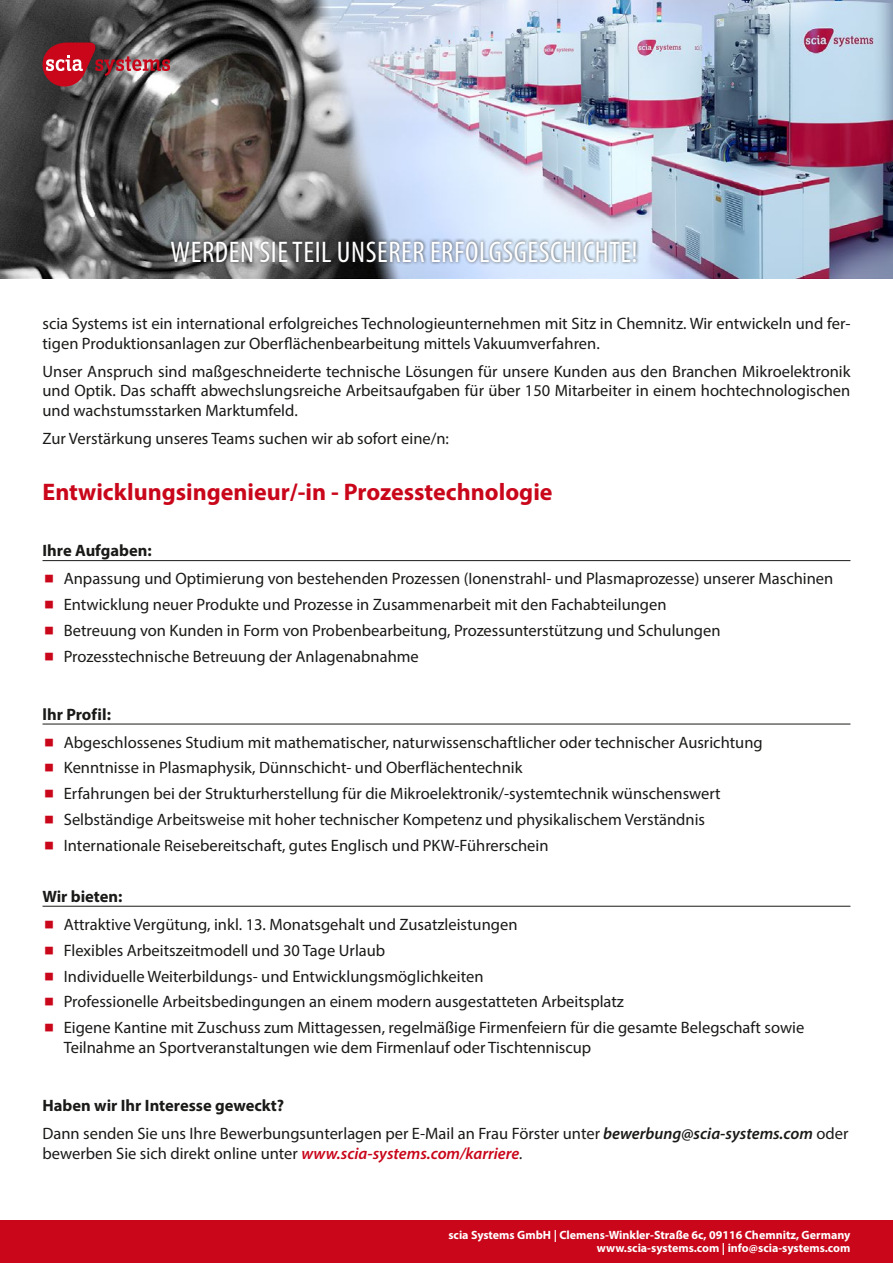
<style>
.page{position:relative;width:893px;height:1263px;background:#fff}
.page>*{position:absolute;margin:0;border:0;box-sizing:border-box;transform-origin:0 0}
.t1{font:condensed 30px "Myriad Pro";letter-spacing:.02em;color:#fff}
.t2{font:700 24px "Myriad Pro";color:#c9061a}
.t3{font:16.5px/26px "Myriad Pro";color:#1a1a18}
.t4{font:700 12px/13.5px "Myriad Pro";color:#fff;text-align:right}
.s1{font-weight:700}
.s2{color:#c9061a}
.s3{font-weight:600;font-style:italic}
.s4{font-weight:600;font-style:italic;color:#c9061a}
.s5{font-style:italic}
</style>
<div class="page">
<hr style="left:43px;top:560px;width:807px;height:1px;background:#1a1a18">
<hr style="left:43px;top:724px;width:807px;height:1px;background:#1a1a18">
<hr style="left:43px;top:906px;width:807px;height:1px;background:#1a1a18">
<img style="left:0;top:0;width:893px;height:279px">
<div style="left:0;top:1220px;width:893px;height:43px;background:#c9061a"></div>
<svg style="left:43px;top:43px;width:127px;height:44px;background:#9a545b"></svg>
<div style="left:168px;top:238px;width:472px;height:28px;background:#1a1a18;opacity:.75"></div>
<h1 class="t1" style="left:171px;top:234px;width:468px">WERDEN SIE TEIL UNSERER ERFOLGSGESCHICHTE!</h1>
<p class="t3" style="left:43px;top:314px;width:809px;line-height:19.5px">scia Systems ist ein international erfolgreiches Technologieunternehmen mit Sitz in Chemnitz. Wir entwickeln und fer&shy;tigen Produktionsanlagen zur Oberflächenbearbeitung mittels Vakuumverfahren.</p>
<p class="t3" style="left:43px;top:361px;width:809px;line-height:19.5px;text-align:justify">Unser Anspruch sind maßgeschneiderte technische Lösungen für unsere Kunden aus den Branchen Mikroelektronik und Optik. Das schafft abwechslungsreiche Arbeitsaufgaben für über 150 Mitarbeiter in einem hochtechnologischen und wachstumsstarken Marktumfeld.</p>
<p class="t3" style="left:43px;top:425px;width:408px">Zur Verstärkung unseres Teams suchen wir ab sofort eine/n:</p>
<h2 class="t2" style="left:43px;top:476px;width:512px">Entwicklungsingenieur/-in - Prozesstechnologie</h2>
<p class="t3" style="left:43px;top:536px;width:792px;line-height:28px"><span class="s1">Ihre Aufgaben:<br></span><span class="s2">⯀</span> Anpassung und Optimierung von bestehenden Prozessen (Ionenstrahl- und Plasmaprozesse) unserer Maschinen</p>
<p class="t3" style="left:43px;top:591px;width:679px"><span class="s2">⯀</span> Entwicklung neuer Produkte und Prozesse in Zusammenarbeit mit den Fachabteilungen<br><span class="s2">⯀</span> Betreuung von Kunden in Form von Probenbearbeitung, Prozessunterstützung und Schulungen <span class="s2">⯀</span> Prozesstechnische Betreuung der Anlagenabnahme</p>
<p class="t3" style="left:43px;top:700px;width:722px;line-height:28px"><span class="s1">lhr Profil:<br></span><span class="s2">⯀</span> Abgeschlossenes Studium mit mathematischer, naturwissenschaftlicher oder technischer Ausrichtung</p>
<p class="t3" style="left:43px;top:755px;width:680px"><span class="s2">⯀</span> Kenntnisse in Plasmaphysik, Dünnschicht- und Oberflächentechnik<br><span class="s2">⯀</span> Erfahrungen bei der Strukturherstellung für die Mikroelektronik/-systemtechnik wünschenswert <span class="s2">⯀</span> Selbständige Arbeitsweise mit hoher technischer Kompetenz und physikalischem Verständnis <span class="s2">⯀</span> Internationale Reisebereitschaft, gutes Englisch und PKW-Führerschein</p>
<p class="t3" style="left:43px;top:882px;width:476px;line-height:28px"><span class="s1">Wir bieten:<br></span><span class="s2">⯀</span> Attraktive Vergütung, inkl. 13. Monatsgehalt und Zusatzleistungen</p>
<p class="t3" style="left:43px;top:937px;width:763px"><span class="s2">⯀</span> Flexibles Arbeitszeitmodell und 30 Tage Urlaub<br><span class="s2">⯀</span> Individuelle Weiterbildungs- und Entwicklungsmöglichkeiten<br><span class="s2">⯀</span> Professionelle Arbeitsbedingungen an einem modern ausgestatteten Arbeitsplatz<br><span class="s2">⯀</span> Eigene Kantine mit Zuschuss zum Mittagessen, regelmäßige Firmenfeiern für die gesamte Belegschaft sowie</p>
<p class="t3" style="left:64px;top:1034px;width:529px">Teilnahme an Sportveranstaltungen wie dem Firmenlauf oder Tischtenniscup</p>
<p class="t3" style="left:43px;top:1091px;width:807px;line-height:28.3px"><span class="s1">Haben wir Ihr Interesse geweckt?<br></span>Dann senden Sie uns Ihre Bewerbungsunterlagen per E-Mail an Frau Förster unter <span class="s3">bewerbung@scia-systems.com</span> oder</p>
<p class="t3" style="left:43px;top:1140px;width:482px">bewerben Sie sich direkt online unter <span class="s4">www.scia-systems.com/karriere</span><span class="s5">.</span></p>
<p class="t4" style="left:448px;top:1228px;width:404px">scia Systems GmbH | Clemens-Winkler-Straße 6c, 09116 Chemnitz, Germany www.scia-systems.com | info@scia-systems.com</p>
</div>
